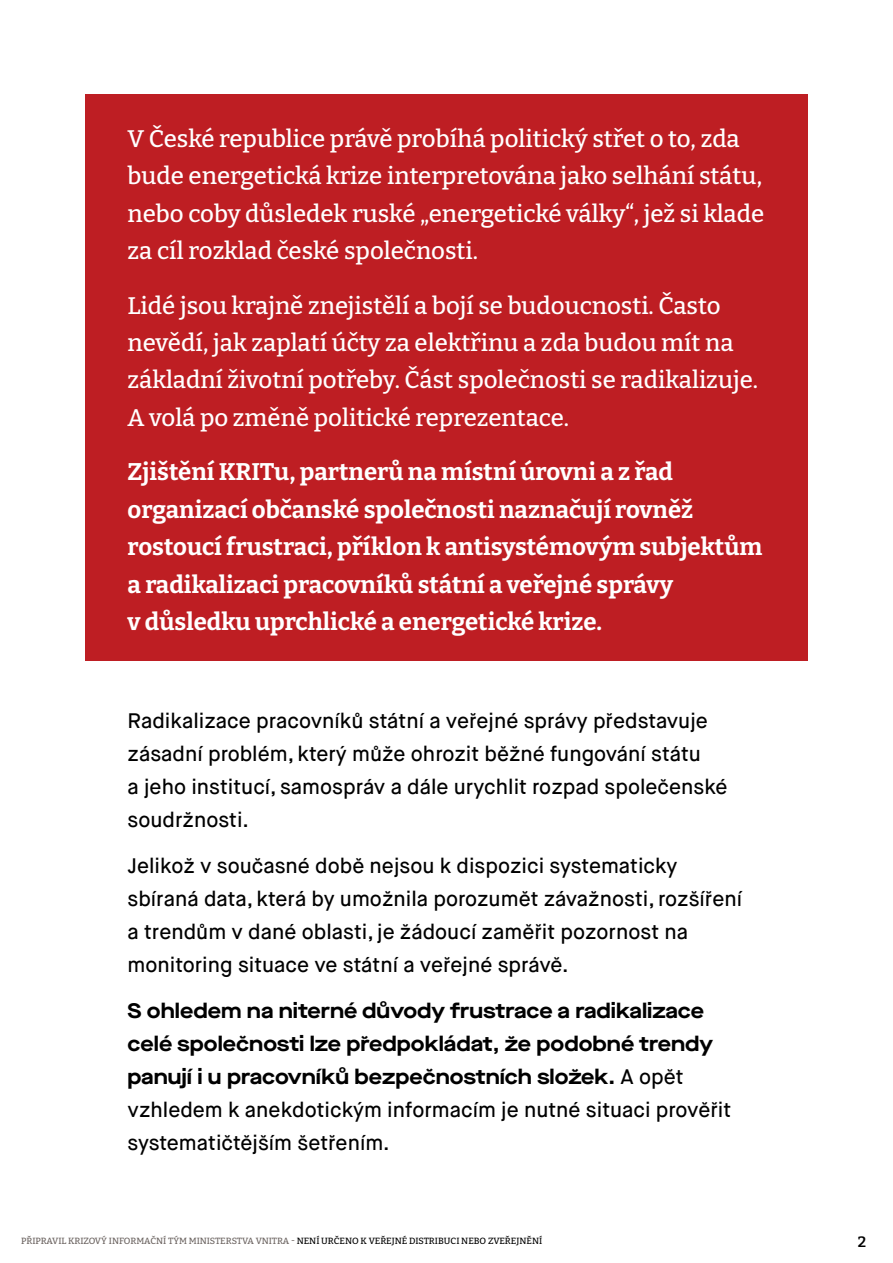
<style>
.page{position:relative;width:893px;height:1263px;background:#fff}
.page>*{position:absolute;margin:0;border:0;box-sizing:border-box;transform-origin:0 0}
.t1{font:500 24px/37.5px "Bitter";color:#fff}
.t2{font:700 24px/37.5px "Bitter";color:#fff}
.t3{font:500 21px/33px "Maison Neue";color:#000}
.t4{font:700 expanded 21px/33px "Maison Neue";color:#000}
.t5{font:600 15px "Bitter";color:#000}
.t6{font:500 9px "Bitter";color:#6b6360}
.s1{font-weight:500;font-stretch:normal}
.s2{color:#000}
</style>
<div class="page">
<div style="left:85px;top:94px;width:723px;height:566px;background:#be1e23"></div>
<p class="t1" style="left:128px;top:119px;width:638px">V České republice právě probíhá politický střet o to, zda bude energetická krize interpretována jako selhání státu, nebo coby důsledek ruské „energetické války“, jež si klade za cíl rozklad české společnosti.</p>
<p class="t1" style="left:128px;top:286px;width:632px">Lidé jsou krajně znejistělí a bojí se budoucnosti. Často nevědí, jak zaplatí účty za elektřinu a zda budou mít na základní životní potřeby. Část společnosti se radikalizuje.<br>A volá po změně politické reprezentace.</p>
<p class="t2" style="left:128px;top:453px;width:636px">Zjištění KRITu, partnerů na místní úrovni a z řad organizací občanské společnosti naznačují rovněž rostoucí frustraci, příklon k antisystémovým subjektům a radikalizaci pracovníků státní a veřejné správy<br>v důsledku uprchlické a energetické krize.</p>
<p class="t3" style="left:128px;top:704px;width:601px">Radikalizace pracovníků státní a veřejné správy představuje zásadní problém, který může ohrozit běžné fungování státu<br>a jeho institucí, samospráv a dále urychlit rozpad společenské soudržnosti.</p>
<p class="t3" style="left:128px;top:849px;width:616px">Jelikož v současné době nejsou k dispozici systematicky sbíraná data, která by umožnila porozumět závažnosti, rozšíření a trendům v dané oblasti, je žádoucí zaměřit pozornost na monitoring situace ve státní a veřejné správě.</p>
<p class="t4" style="left:128px;top:993px;width:605px">S ohledem na niterné důvody frustrace a radikalizace celé společnosti lze předpokládat, že podobné trendy panují i u pracovníků bezpečnostních složek. <span class="s1">A opět vzhledem k anekdotickým informacím je nutné situaci prověřit systematičtějším šetřením.</span></p>
<p class="t6" style="left:21px;top:1235px;width:523px">PŘIPRAVIL KRIZOVÝ INFORMAČNÍ TÝM MINISTERSTVA VNITRA - <span class="s2">NENÍ URČENO K VEŘEJNÉ DISTRIBUCI NEBO ZVEŘEJNĚNÍ</span></p>
<p class="t5" style="left:858px;top:1232px;width:10px">2</p>
</div>
